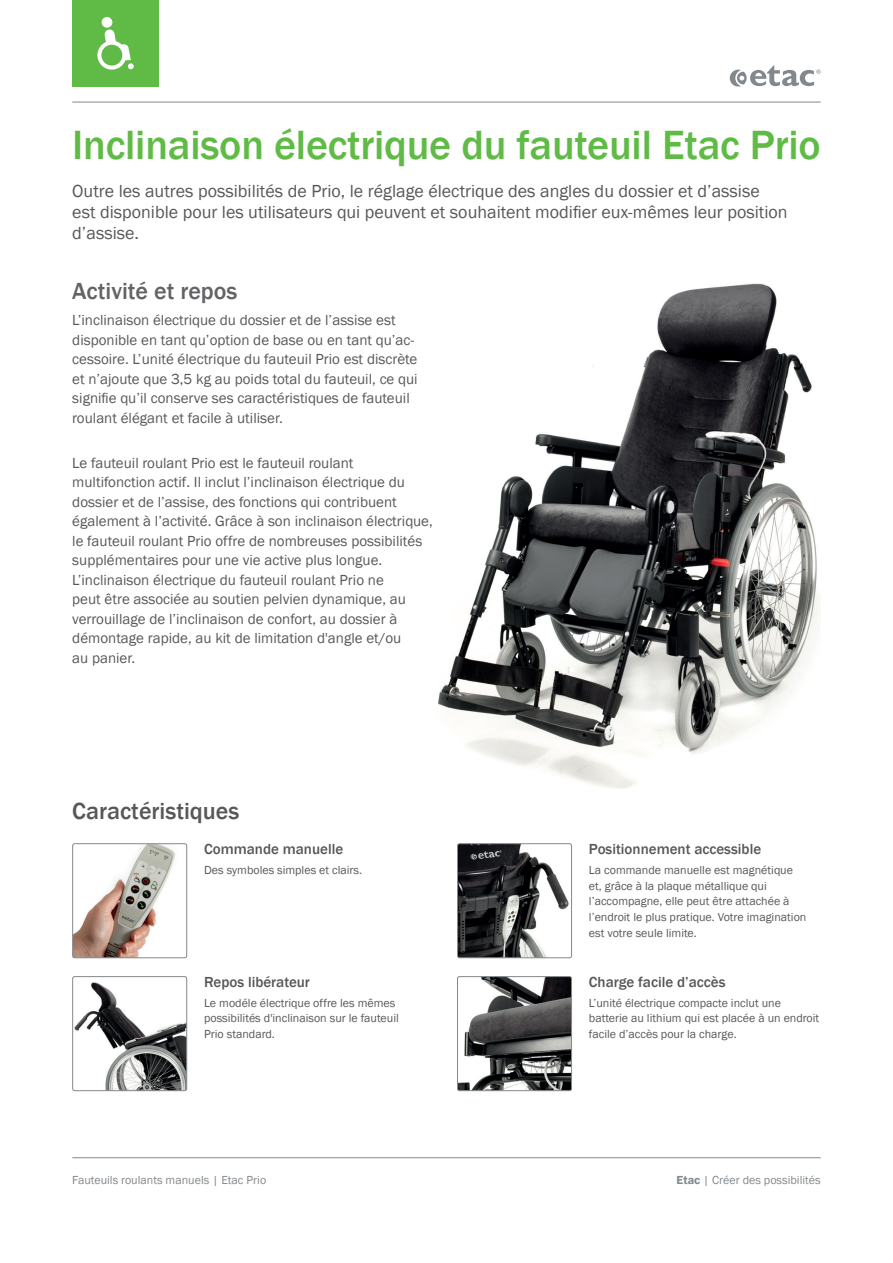
<style>
.page{position:relative;width:893px;height:1263px;background:#fff}
.page>*{position:absolute;margin:0;border:0;box-sizing:border-box;transform-origin:0 0}
.t1{font:500 42px "Franklin Gothic";letter-spacing:-.005em;color:#60bb46}
.t2{font:500 24px "Franklin Gothic";color:#57585a}
.t3{font:500 24px "Franklin Gothic";color:#636366}
.t4{font:18px/21px "Franklin Gothic";color:#57585a}
.t5{font:15px/19.5px "Franklin Gothic";color:#57585a}
.t6{font:500 15px "Franklin Gothic";color:#57585a}
.t7{font:12px/15.8px "Franklin Gothic";color:#57585a}
.t8{font:12px "Franklin Gothic";color:#83888c}
.s1{font-weight:600}
</style>
<div class="page">
<hr style="left:72px;top:102px;width:749px;height:1px;background:#83888c">
<hr style="left:72px;top:1157px;width:749px;height:1px;background:#83888c">
<svg style="left:730px;top:65px;width:91px;height:22px"></svg>
<div style="left:72px;top:0;width:87px;height:87px;background:#60bb46"></div>
<svg style="left:97px;top:29px;width:37px;height:41px"></svg>
<div style="left:102px;top:17px;width:10px;height:11px;background:#fff;border-radius:50%"></div>
<img style="left:437px;top:283px;width:384px;height:505px">
<img style="left:74px;top:845px;width:113px;height:113px">
<div style="left:72px;top:843px;width:115px;height:115px;border:1px solid #83888c;border-radius:2px"></div>
<img style="left:74px;top:982px;width:113px;height:109px">
<div style="left:72px;top:976px;width:115px;height:115px;border:1px solid #83888c;border-radius:2px"></div>
<img style="left:457px;top:845px;width:115px;height:113px">
<div style="left:457px;top:843px;width:115px;height:115px;border:1px solid #83888c;border-radius:2px"></div>
<img style="left:457px;top:976px;width:115px;height:115px">
<div style="left:457px;top:976px;width:115px;height:115px;border:1px solid #83888c;border-radius:2px"></div>
<h1 class="t1" style="left:72px;top:119px;width:750px">Inclinaison électrique du fauteuil Etac Prio</h1>
<p class="t4" style="left:72px;top:181px;width:717px">Outre les autres possibilités de Prio, le réglage électrique des angles du dossier et d’assise<br>est disponible pour les utilisateurs qui peuvent et souhaitent modifier eux-mêmes leur position d’assise.</p>
<h2 class="t3" style="left:72px;top:276px;width:167px">Activité et repos</h2>
<p class="t5" style="left:72px;top:311px;width:347px">L’inclinaison électrique du dossier et de l’assise est disponible en tant qu’option de base ou en tant qu’ac&shy;cessoire. L’unité électrique du fauteuil Prio est discrète et n’ajoute que 3,5 kg au poids total du fauteuil, ce qui signifie qu’il conserve ses caractéristiques de fauteuil roulant élégant et facile à utiliser.</p>
<p class="t5" style="left:72px;top:453px;width:362px">Le fauteuil roulant Prio est le fauteuil roulant multifonction actif. Il inclut l’inclinaison électrique du dossier et de l’assise, des fonctions qui contribuent également à l’activité. Grâce à son inclinaison électrique, le fauteuil roulant Prio offre de nombreuses possibilités supplémentaires pour une vie active plus longue.<br>L’inclinaison électrique du fauteuil roulant Prio ne<br>peut être associée au soutien pelvien dynamique, au verrouillage de l’inclinaison de confort, au dossier à démontage rapide, au kit de limitation d'angle et/ou<br>au panier.</p>
<h2 class="t2" style="left:72px;top:796px;width:169px">Caractéristiques</h2>
<p class="t6" style="left:204px;top:839px;width:141px">Commande manuelle</p>
<p class="t7" style="left:204px;top:862px;width:160px">Des symboles simples et clairs.</p>
<p class="t6" style="left:204px;top:972px;width:107px">Repos libérateur</p>
<p class="t7" style="left:204px;top:995px;width:196px">Le modéle électrique offre les mêmes possibilités d'inclinaison sur le fauteuil<br>Prio standard.</p>
<p class="t6" style="left:589px;top:839px;width:174px">Positionnement accessible</p>
<p class="t7" style="left:589px;top:862px;width:219px">La commande manuelle est magnétique et, grâce à la plaque métallique qui l’accompagne, elle peut être attachée à l’endroit le plus pratique. Votre imagination est votre seule limite.</p>
<p class="t6" style="left:589px;top:972px;width:138px">Charge facile d’accès</p>
<p class="t7" style="left:589px;top:995px;width:232px">L’unité électrique compacte inclut une batterie au lithium qui est placée à un endroit facile d’accès pour la charge.</p>
<p class="t8" style="left:72px;top:1173px;width:195px">Fauteuils roulants manuels | Etac Prio</p>
<p class="t8" style="left:676px;top:1173px;width:146px"><span class="s1">Etac</span> | Créer des possibilités</p>
</div>
